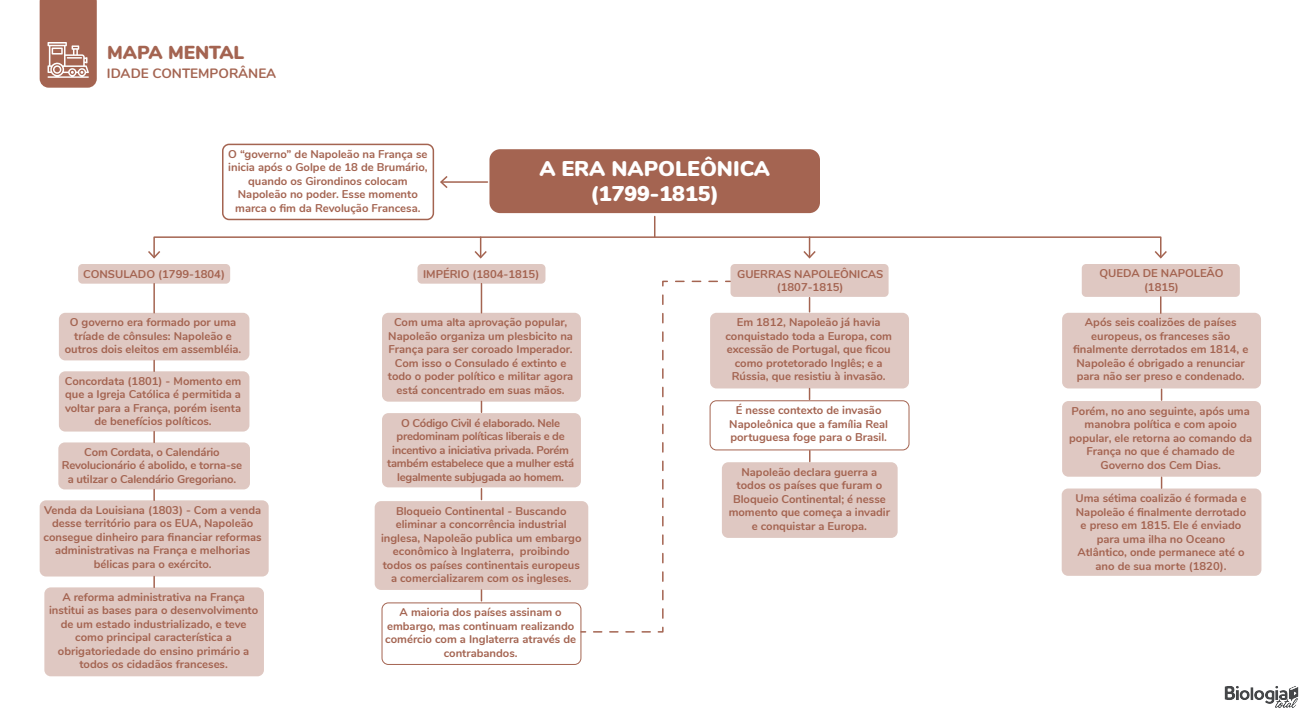
<style>
.page{position:relative;width:1312px;height:720px;background:#fff}
.page>*{position:absolute;margin:0;border:0;box-sizing:border-box;transform-origin:0 0}
.t1{font:900 21.3px/25.5px "Nunito";color:#fff;text-align:center}
.t2{font:900 18.75px "Nunito";color:#a46451}
.t3{font:700 13.5px "Nunito";color:#a46451}
.t4{font:700 11.25px/13.5px "Nunito";color:#a46451;text-align:center}
.t5{font:700 11.25px/13.5px "Nunito";letter-spacing:-.02em;color:#a46451;text-align:center}
</style>
<div class="page">
<img style="left:1224px;top:686px;width:75px;height:22px">
<svg style="left:40px;top:0;width:57px;height:88px;background:#af7867"></svg>
<div style="left:489px;top:149px;width:331px;height:64px;background:#a46451;border-radius:11px"></div>
<svg style="left:654px;top:216px;width:1px;height:20px"></svg>
<div style="left:153px;top:236px;width:1008px;height:21px;border:2px solid #a46451"></div>
<svg style="left:148px;top:251px;width:12px;height:7px"></svg>
<svg style="left:1154px;top:251px;width:13px;height:7px"></svg>
<svg style="left:803px;top:237px;width:13px;height:21px"></svg>
<div style="left:222px;top:143px;width:212px;height:77px;border:2px solid #a46451;border-radius:6px"></div>
<div style="left:78px;top:264px;width:152px;height:19px;background:#dfc8c2;border-radius:4px"></div>
<hr style="left:441px;top:181px;width:46px;height:2px;background:#a46451">
<svg style="left:440px;top:176px;width:7px;height:12px"></svg>
<svg style="left:474px;top:237px;width:13px;height:21px"></svg>
<div style="left:59px;top:312px;width:190px;height:48px;background:#dfc8c2;border-radius:6px"></div>
<div style="left:59px;top:371px;width:190px;height:60px;background:#dfc8c2;border-radius:6px"></div>
<div style="left:58px;top:442px;width:192px;height:47px;background:#dfc8c2;border-radius:6px"></div>
<div style="left:40px;top:500px;width:229px;height:76px;background:#dfc8c2;border-radius:6px"></div>
<div style="left:44px;top:587px;width:220px;height:88px;background:#dfc8c2;border-radius:6px"></div>
<div style="left:417px;top:264px;width:128px;height:19px;background:#dfc8c2;border-radius:4px"></div>
<div style="left:382px;top:312px;width:199px;height:89px;background:#dfc8c2;border-radius:6px"></div>
<div style="left:382px;top:413px;width:199px;height:74px;background:#dfc8c2;border-radius:6px"></div>
<div style="left:375px;top:500px;width:213px;height:89px;background:#dfc8c2;border-radius:6px"></div>
<div style="left:730px;top:264px;width:158px;height:32px;background:#dfc8c2;border-radius:4px"></div>
<div style="left:710px;top:312px;width:199px;height:76px;background:#dfc8c2;border-radius:6px"></div>
<div style="left:710px;top:400px;width:199px;height:50px;border:1px solid #a46451;border-radius:6px"></div>
<div style="left:722px;top:462px;width:175px;height:75px;background:#dfc8c2;border-radius:6px"></div>
<div style="left:382px;top:602px;width:199px;height:62px;border:1px solid #a46451;border-radius:6px"></div>
<div style="left:1082px;top:264px;width:158px;height:32px;background:#dfc8c2;border-radius:4px"></div>
<div style="left:1062px;top:312px;width:199px;height:76px;background:#dfc8c2;border-radius:6px"></div>
<div style="left:1062px;top:400px;width:199px;height:76px;background:#dfc8c2;border-radius:6px"></div>
<div style="left:1061px;top:488px;width:200px;height:87px;background:#dfc8c2;border-radius:6px"></div>
<hr style="left:153px;top:283px;width:2px;height:29px;background:#a46451">
<svg style="left:153px;top:360px;width:2px;height:11px"></svg>
<svg style="left:153px;top:431px;width:2px;height:11px"></svg>
<svg style="left:153px;top:489px;width:2px;height:11px"></svg>
<svg style="left:153px;top:576px;width:2px;height:11px"></svg>
<svg style="left:481px;top:283px;width:1px;height:29px"></svg>
<svg style="left:809px;top:297px;width:1px;height:14px"></svg>
<svg style="left:1160px;top:296px;width:1px;height:17px"></svg>
<svg style="left:594px;top:626px;width:70px;height:7px"></svg>
<svg style="left:662px;top:280px;width:6px;height:337px"></svg>
<svg style="left:676px;top:280px;width:54px;height:2px"></svg>
<h2 class="t2" style="left:107px;top:39px;width:139px">MAPA MENTAL</h2>
<p class="t3" style="left:107px;top:63px;width:171px">IDADE CONTEMPORÂNEA</p>
<p class="t4" style="left:228px;top:146px;width:201px">O “governo” de Napoleão na França se inicia após o Golpe de 18 de Brumário, quando os Girondinos colocam Napoleão no poder. Esse momento marca o fim da Revolução Francesa.</p>
<h1 class="t1" style="left:539px;top:154px;width:232px">A ERA NAPOLEÔNICA (1799-1815)</h1>
<p class="t4" style="left:83px;top:266px;width:143px">CONSULADO (1799-1804)</p>
<p class="t4" style="left:65px;top:315px;width:178px">O governo era formado por uma tríade de cônsules: Napoleão e outros dois eleitos em assembléia.</p>
<p class="t4" style="left:65px;top:373px;width:178px">Concordata (1801) - Momento em que a Igreja Católica é permitida a voltar para a França, porém isenta de benefícios políticos.</p>
<p class="t4" style="left:62px;top:444px;width:182px">Com Cordata, o Calendário<br>Revolucionário é abolido, e torna-se a utilzar o Calendário Gregoriano.</p>
<p class="t4" style="left:44px;top:502px;width:220px">Venda da Louisiana (1803) - Com a venda desse território para os EUA, Napoleão consegue dinheiro para financiar reformas administrativas na França e melhorias bélicas para o exército.</p>
<p class="t4" style="left:49px;top:589px;width:211px">A reforma administrativa na França institui as bases para o desenvolvimento de um estado industrializado, e teve como principal característica a obrigatoriedade do ensino primário a todos os cidadãos franceses.</p>
<p class="t4" style="left:423px;top:266px;width:118px">IMPÉRIO (1804-1815)</p>
<p class="t4" style="left:388px;top:315px;width:187px">Com uma alta aprovação popular, Napoleão organiza um plesbicito na França para ser coroado Imperador.<br>Com isso o Consulado é extinto e todo o poder político e militar agora está concentrado em suas mãos.</p>
<p class="t5" style="left:387px;top:415px;width:189px">O Código Civil é elaborado. Nele predominam políticas liberais e de incentivo a iniciativa privada. Porém também estabelece que a mulher está legalmente subjugada ao homem.</p>
<p class="t4" style="left:381px;top:503px;width:202px">Bloqueio Continental - Buscando eliminar a concorrência industrial inglesa, Napoleão publica um embargo econômico à Inglaterra, proibindo todos os países continentais europeus a comercializarem com os ingleses.</p>
<p class="t4" style="left:385px;top:604px;width:192px">A maioria dos países assinam o embargo, mas continuam realizando comércio com a Inglaterra através de contrabandos.</p>
<p class="t4" style="left:737px;top:266px;width:148px">GUERRAS NAPOLEÔNICAS (1807-1815)</p>
<p class="t4" style="left:725px;top:315px;width:168px">Em 1812, Napoleão já havia conquistado toda a Europa, com excessão de Portugal, que ficou como protetorado Inglês; e a<br>Rússia, que resistiu à invasão.</p>
<p class="t4" style="left:729px;top:402px;width:160px">É nesse contexto de invasão<br>Napoleônica que a família Real portuguesa foge para o Brasil.</p>
<p class="t4" style="left:729px;top:464px;width:163px">Napoleão declara guerra a todos os países que furam o<br>Bloqueio Continental; é nesse momento que começa a invadir e conquistar a Europa.</p>
<p class="t4" style="left:1099px;top:265px;width:125px">QUEDA DE NAPOLEÃO (1815)</p>
<p class="t4" style="left:1073px;top:315px;width:177px">Após seis coalizões de países europeus, os franceses são finalmente derrotados em 1814, e<br>Napoleão é obrigado a renunciar para não ser preso e condenado.</p>
<p class="t4" style="left:1069px;top:403px;width:185px">Porém, no ano seguinte, após uma manobra política e com apoio popular, ele retorna ao comando da<br>França no que é chamado de<br>Governo dos Cem Dias.</p>
<p class="t4" style="left:1075px;top:490px;width:173px">Uma sétima coalizão é formada e<br>Napoleão é finalmente derrotado e preso em 1815. Ele é enviado para uma ilha no Oceano<br>Atlântico, onde permanece até o ano de sua morte (1820).</p>
</div>
